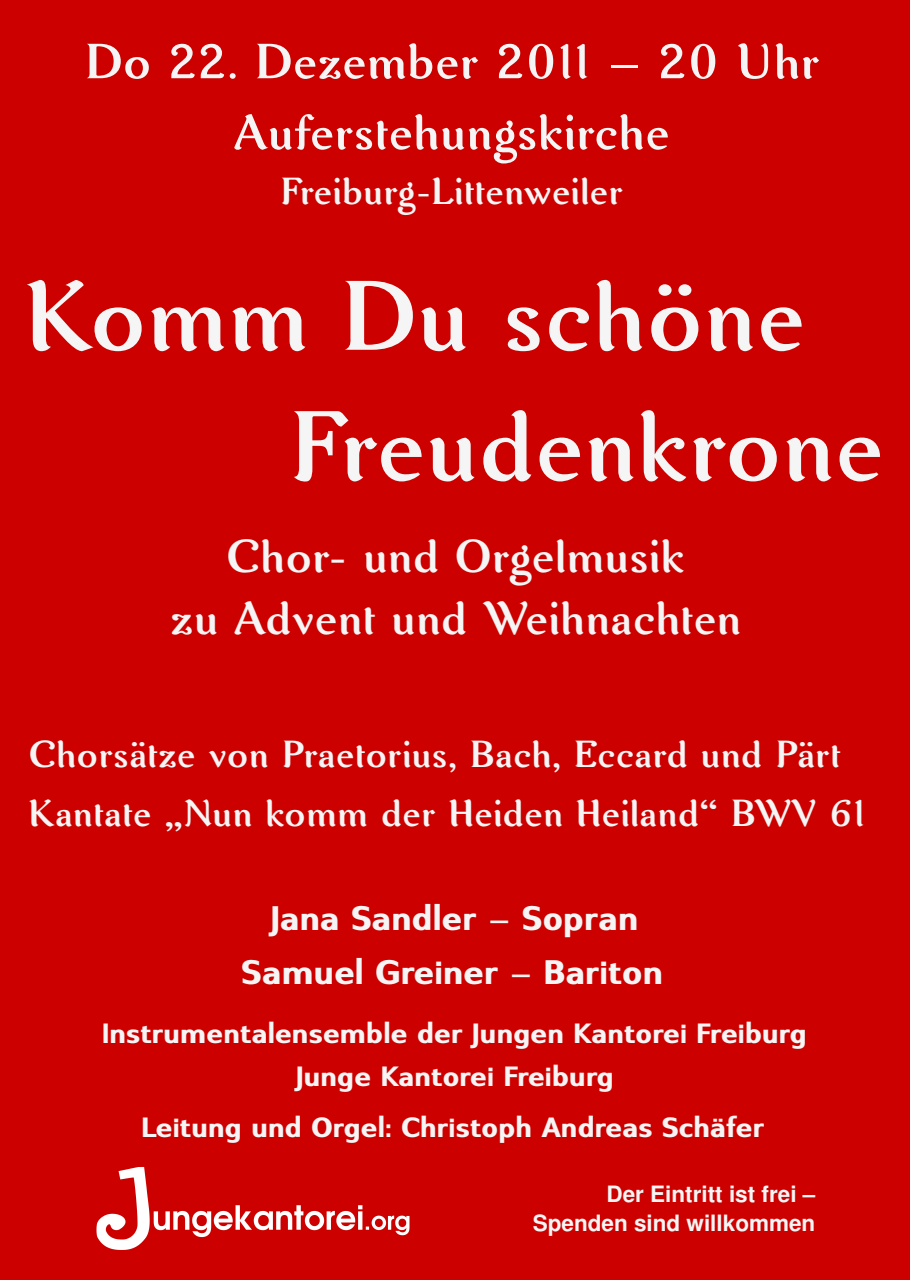
<style>
.page{position:relative;width:910px;height:1280px;background:#cd0000}
.page>*{position:absolute;margin:0;border:0;box-sizing:border-box;transform-origin:0 0}
.t1{font:700 102px "Aurelis ADF Demi";color:#f5f5f5}
.t2{font:700 51px/70.8px "Aurelis ADF Demi";color:#f5f5f5;text-align:center}
.t3{font:700 48px/61.8px "Aurelis ADF Demi";color:#f5f5f5;text-align:center}
.t4{font:700 39px "Aurelis ADF Demi";color:#f5f5f5}
.t5{font:700 33px "Switzera ADF Extra";color:#f5f5f5}
.t6{font:700 27px/50.2px "Switzera ADF Extra";color:#f5f5f5;text-align:center}
.t7{font:700 22.5px/29px "Nimbus San L";color:#f5f5f5;text-align:right}
</style>
<div class="page">
<img style="left:96px;top:1167px;width:315px;height:82px">
<h2 class="t2" style="left:85px;top:33px;width:736px">Do 22. Dezember 2011 – 20 Uhr<br>Auferstehungskirche</h2>
<h3 class="t4" style="left:281px;top:177px;width:344px">Freiburg-Littenweiler</h3>
<h1 class="t1" style="left:25px;top:280px;width:782px">Komm Du schöne</h1>
<h1 class="t1" style="left:291px;top:410px;width:595px">Freudenkrone</h1>
<h3 class="t3" style="left:170px;top:532px;width:573px">Chor- und Orgelmusik<br>zu Advent und Weihnachten</h3>
<h3 class="t4" style="left:29px;top:740px;width:814px">Chorsätze von Praetorius, Bach, Eccard und Pärt</h3>
<h3 class="t4" style="left:28px;top:799px;width:839px">Kantate „Nun komm der Heiden Heiland“ BWV 61</h3>
<p class="t5" style="left:271px;top:904px;width:369px">Jana Sandler – Sopran</p>
<p class="t5" style="left:242px;top:958px;width:423px">Samuel Greiner – Bariton</p>
<p class="t6" style="left:102px;top:1010px;width:706px">Instrumentalensemble der Jungen Kantorei Freiburg</p>
<p class="t6" style="left:141px;top:1053px;width:624px">Junge Kantorei Freiburg<br>Leitung und Orgel: Christoph Andreas Schäfer</p>
<p class="t7" style="left:533px;top:1180px;width:284px">Der Eintritt ist frei –<br>Spenden sind willkommen</p>
</div>
